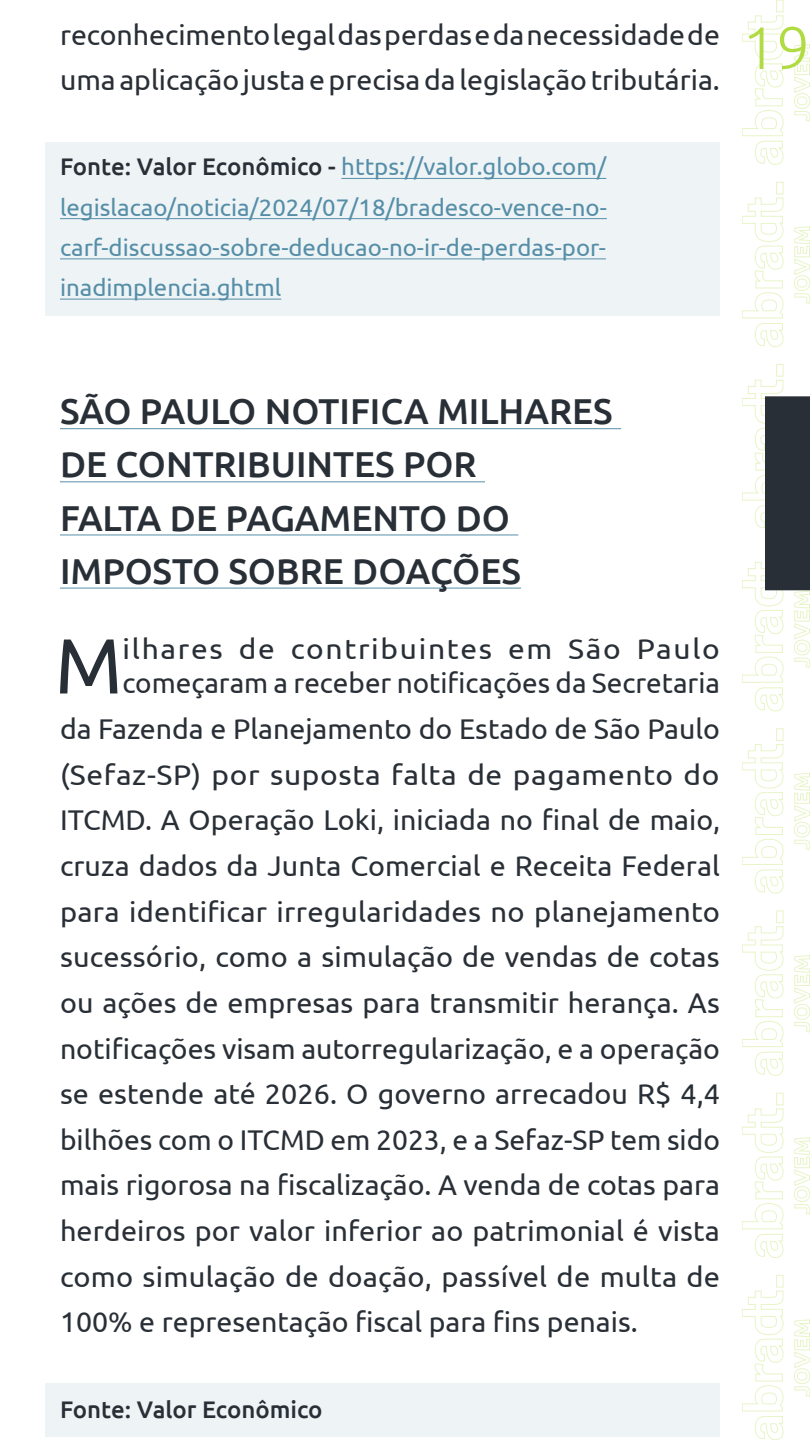
<style>
.page{position:relative;width:810px;height:1440px;background:#fff}
.page>*{position:absolute;margin:0;border:0;box-sizing:border-box;transform-origin:0 0}
.t1{font:77.85px "Ubuntu";color:#292f36}
.t2{font:300 60px "Ubuntu";color:#b0db43}
.t3{font:500 36px/53.1px "Ubuntu";color:#292f36}
.t4{font:28.5px/45.6px "Ubuntu";color:#292f36}
.t5{font:28.5px/34.2px "Ubuntu";color:#292f36;scale:1.05 1}
.t6{font:24px/40.2px "Ubuntu";color:#568ea8;text-align:justify}
.t7{font:500 24px "Ubuntu";color:#292f36}
.s1{font-weight:500;color:#292f36}
</style>
<div class="page">
<svg style="left:742px;top:0;width:68px;height:165px"></svg>
<svg style="left:742px;top:182px;width:68px;height:165px"></svg>
<svg style="left:742px;top:364px;width:42px;height:164px"></svg>
<svg style="left:742px;top:562px;width:68px;height:149px"></svg>
<svg style="left:742px;top:728px;width:68px;height:712px"></svg>
<div style="left:45px;top:142px;width:675px;height:174px;background:#eef4f6"></div>
<hr style="left:341px;top:178px;width:265px;height:1px;background:#568ea8">
<hr style="left:60px;top:218px;width:547px;height:1px;background:#568ea8">
<hr style="left:60px;top:259px;width:546px;height:1px;background:#568ea8">
<hr style="left:60px;top:299px;width:221px;height:1px;background:#568ea8">
<div style="left:765px;top:396px;width:45px;height:194px;background:#292f36"></div>
<hr style="left:60px;top:428px;width:561px;height:1px;background:#568ea8">
<hr style="left:60px;top:481px;width:425px;height:1px;background:#568ea8">
<hr style="left:60px;top:535px;width:458px;height:1px;background:#568ea8">
<hr style="left:60px;top:588px;width:461px;height:1px;background:#568ea8">
<div style="left:45px;top:1384px;width:675px;height:53px;background:#eef4f6"></div>
<p class="t4" style="left:60px;top:11px;width:662px">reconhecimento legal das perdas e da necessidade de uma aplicação justa e precisa da legislação tributária.</p>
<p class="t6" style="left:60px;top:146px;width:548px"><span class="s1">Fonte: Valor Econômico -</span> https://valor.globo.com/ legislacao/noticia/2024/07/18/bradesco-vence-no&shy;carf-discussao-sobre-deducao-no-ir-de-perdas-por&shy;inadimplencia.ghtml</p>
<h2 class="t2" style="left:742px;top:12px;width:69px">19</h2>
<p class="t3" style="left:60px;top:384px;width:554px">SÃO PAULO NOTIFICA MILHARES<br>DE CONTRIBUINTES POR<br>FALTA DE PAGAMENTO DO<br>IMPOSTO SOBRE DOAÇÕES</p>
<h1 class="t1" style="left:55px;top:619px;width:69px">M</h1>
<p class="t5" style="left:123px;top:631px;width:570px">ilhares de contribuintes em São Paulo começaram a receber notificações da Secretaria</p>
<p class="t4" style="left:60px;top:705px;width:662px;text-align:justify">da Fazenda e Planejamento do Estado de São Paulo (Sefaz-SP) por suposta falta de pagamento do ITCMD. A Operação Loki, iniciada no final de maio, cruza dados da Junta Comercial e Receita Federal para identificar irregularidades no planejamento sucessório, como a simulação de vendas de cotas ou ações de empresas para transmitir herança. As notificações visam autorregularização, e a operação se estende até 2026. O governo arrecadou R$ 4,4 bilhões com o ITCMD em 2023, e a Sefaz-SP tem sido mais rigorosa na fiscalização. A venda de cotas para herdeiros por valor inferior ao patrimonial é vista como simulação de doação, passível de multa de 100% e representação fiscal para fins penais.</p>
<p class="t7" style="left:60px;top:1394px;width:264px">Fonte: Valor Econômico</p>
</div>
